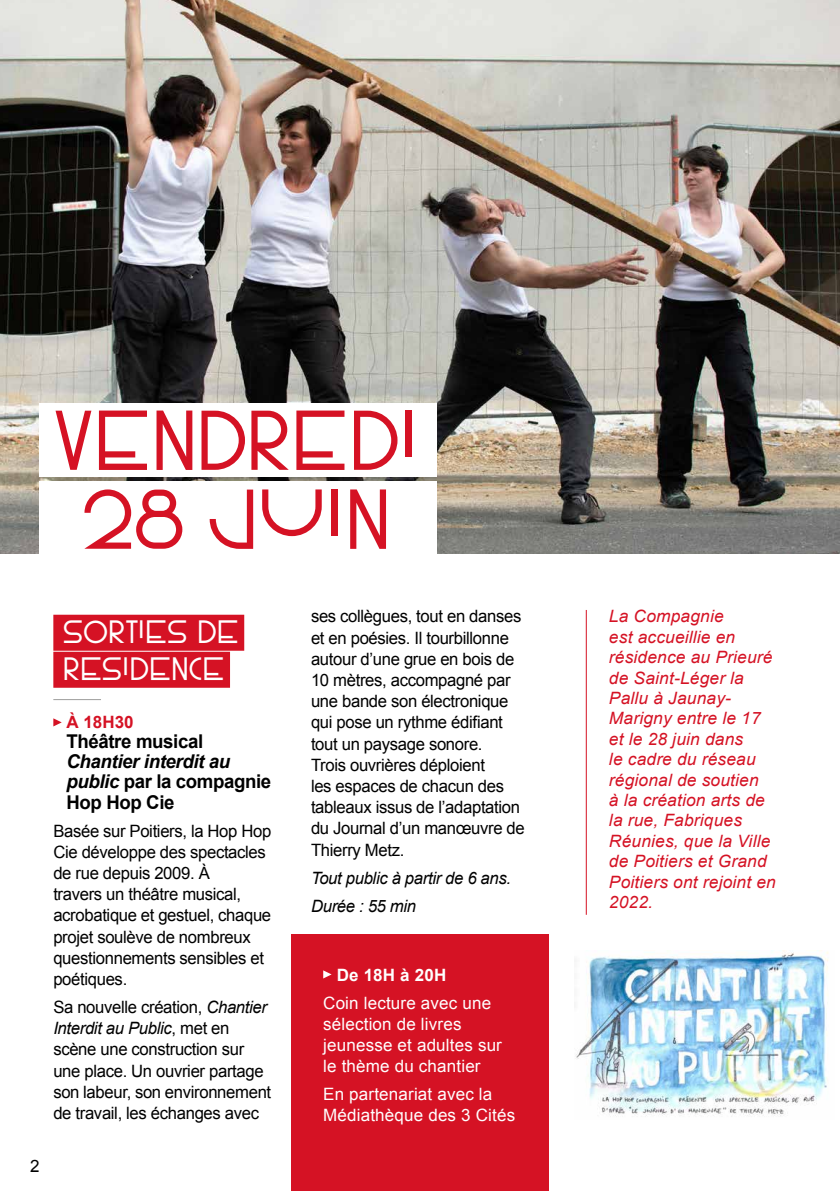
<style>
.page{position:relative;width:840px;height:1191px;background:#fff}
.page>*{position:absolute;margin:0;border:0;box-sizing:border-box;transform-origin:0 0}
.t1{font:123.4px "Villa Bloch";color:#d51224}
.t2{font:47.2px/37px "Villa Bloch";color:#fff}
.t3{font:italic 700 19px/20px "Arial";letter-spacing:-.02em;color:#000}
.t4{font:700 19px "Arial";letter-spacing:-.02em;color:#000}
.t5{font:17px/21.2px "Arial";letter-spacing:-.02em;color:#000}
.t6{font:italic 17px/20.4px "Arial";letter-spacing:.01em;color:#d51224}
.t7{font:17px/21.2px "Arial";letter-spacing:.01em;color:#fff}
.t8{font:italic 17px/28px "Arial";letter-spacing:-.02em;color:#000}
.t9{font:700 17px "Arial";letter-spacing:.01em;color:#fff}
.t10{font:700 17px "Arial";color:#d51224}
.s1{font-style:normal}
.s2{font-style:italic}
</style>
<div class="page">
<img style="left:0;top:0;width:839px;height:554px">
<div style="left:39px;top:403px;width:397px;height:73px;background:#fff"></div>
<div style="left:39px;top:481px;width:397px;height:74px;background:#fff"></div>
<div style="left:53px;top:614px;width:191px;height:36px;background:#d51224"></div>
<div style="left:53px;top:652px;width:177px;height:36px;background:#d51224"></div>
<hr style="left:53px;top:699px;width:48px;height:1px;background:#9d9d9c">
<svg style="left:53px;top:718px;width:9px;height:8px"></svg>
<hr style="left:585px;top:610px;width:1px;height:304px;background:#d51224">
<img style="left:576px;top:950px;width:253px;height:167px">
<div style="left:291px;top:934px;width:257px;height:257px;background:#d51224"></div>
<svg style="left:323px;top:970px;width:8px;height:8px"></svg>
<h1 class="t1" style="left:55px;top:355px;width:363px">vendredi</h1>
<h1 class="t1" style="left:84px;top:434px;width:307px">28 juin</h1>
<p class="t5" style="left:30px;top:1155px;width:11px">2</p>
<h2 class="t2" style="left:63px;top:608px;width:177px">sorties de residence</h2>
<p class="t10" style="left:66px;top:711px;width:69px">À 18H30</p>
<p class="t4" style="left:66px;top:729px;width:138px">Théâtre musical</p>
<p class="t3" style="left:66px;top:752px;width:206px">Chantier interdit au public <span class="s1">par la compagnie<br>Hop Hop Cie</span></p>
<p class="t5" style="left:53px;top:820px;width:219px">Basée sur Poitiers, la Hop Hop<br>Cie développe des spectacles de rue depuis 2009. À<br>travers un théâtre musical, acrobatique et gestuel, chaque projet soulève de nombreux questionnements sensibles et poétiques.</p>
<p class="t5" style="left:53px;top:996px;width:219px">Sa nouvelle création, <span class="s2">Chantier<br>Interdit au Public</span>, met en scène une construction sur une place. Un ouvrier partage son labeur, son environnement de travail, les échanges avec</p>
<p class="t5" style="left:311px;top:606px;width:215px">ses collègues, tout en danses et en poésies. Il tourbillonne autour d’une grue en bois de<br>10 mètres, accompagné par une bande son électronique qui pose un rythme édifiant tout un paysage sonore.<br>Trois ouvrières déploient<br>les espaces de chacun des tableaux issus de l’adaptation du Journal d’un manœuvre de<br>Thierry Metz.</p>
<p class="t8" style="left:311px;top:864px;width:201px">Tout public à partir de 6 ans.<br>Durée : 55 min</p>
<p class="t9" style="left:336px;top:963px;width:111px">De 18H à 20H</p>
<p class="t7" style="left:323px;top:992px;width:180px">Coin lecture avec une sélection de livres jeunesse et adultes sur le thème du chantier</p>
<p class="t7" style="left:323px;top:1083px;width:193px">En partenariat avec la<br>Médiathèque des 3 Cités</p>
<p class="t6" style="left:608px;top:606px;width:168px">La Compagnie<br>est accueillie en résidence au Prieuré de Saint-Léger la<br>Pallu à Jaunay-<br>Marigny entre le 17 et le 28 juin dans<br>le cadre du réseau régional de soutien<br>à la création arts de la rue, Fabriques<br>Réunies, que la Ville de Poitiers et Grand<br>Poitiers ont rejoint en<br>2022.</p>
</div>
